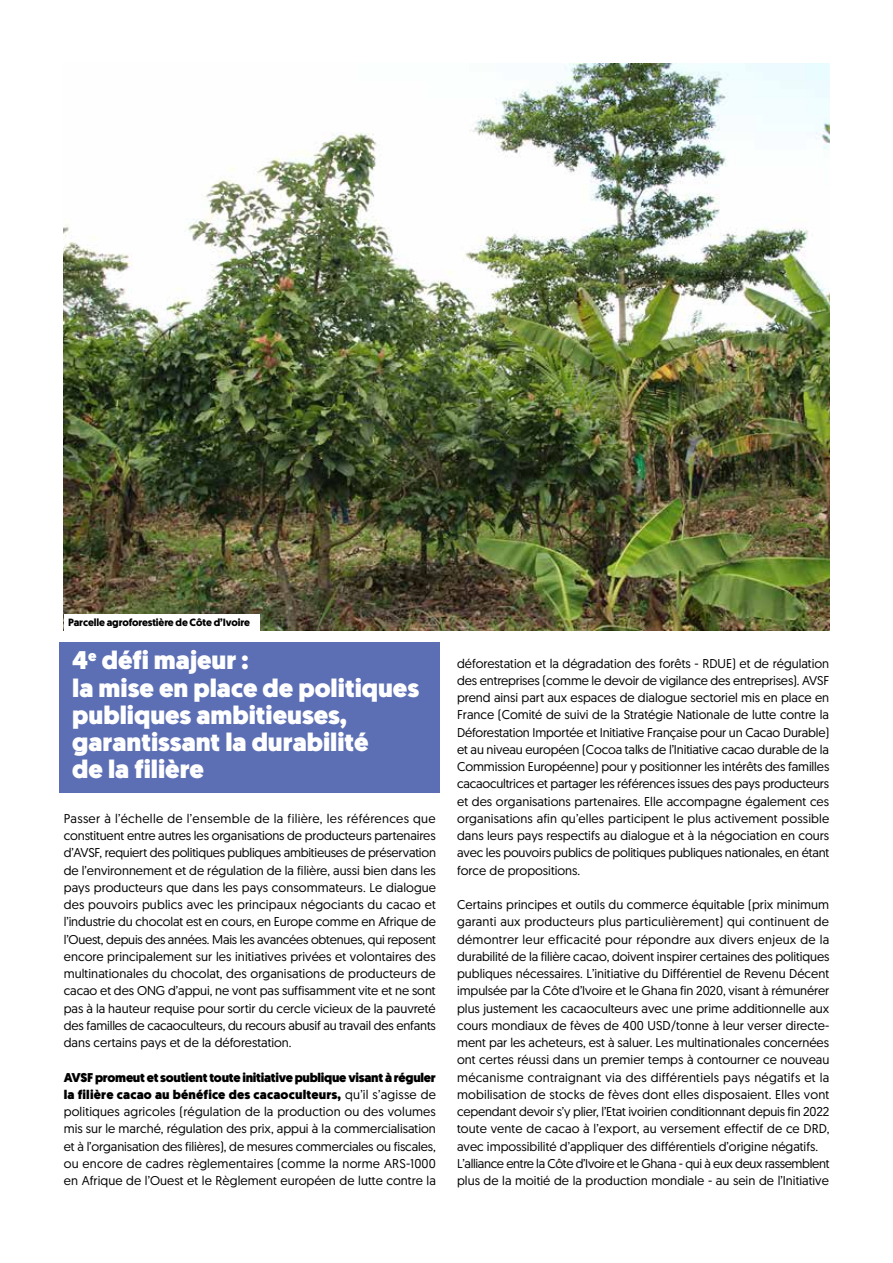
<style>
.page{position:relative;width:893px;height:1263px;background:#fff}
.page>*{position:absolute;margin:0;border:0;box-sizing:border-box;transform-origin:0 0}
.t1{font:900 25.5px/27px "Geomanist";color:#fff}
.t2{font:12.75px/17.2px "Geomanist";color:#000;text-align:justify}
.t3{font:700 10.5px "Geomanist";letter-spacing:-.01em;color:#000}
.s1{font-weight:900}
</style>
<div class="page">
<div style="left:60px;top:642px;width:380px;height:42px;background:#5d6fb4"></div>
<div style="left:60px;top:669px;width:380px;height:123px;background:#5d6fb4"></div>
<img style="left:64px;top:64px;width:765px;height:566px">
<div style="left:64px;top:614px;width:195px;height:23px;background:#fff"></div>
<p class="t3" style="left:68px;top:616px;width:183px">Parcelle agroforestière de Côte d’Ivoire</p>
<h1 class="t1" style="left:72px;top:647px;width:348px">4<sup>e</sup> défi majeur :<br>la mise en place de politiques publiques ambitieuses, garantissant la durabilité<br>de la filière</h1>
<p class="t2" style="left:64px;top:809px;width:374px">Passer à l’échelle de l’ensemble de la filière, les références que constituent entre autres les organisations de producteurs partenaires d’AVSF, requiert des politiques publiques ambitieuses de préservation de l’environnement et de régulation de la filière, aussi bien dans les pays producteurs que dans les pays consommateurs. Le dialogue des pouvoirs publics avec les principaux négociants du cacao et l’industrie du chocolat est en cours, en Europe comme en Afrique de l’Ouest, depuis des années. Mais les avancées obtenues, qui reposent encore principalement sur les initiatives privées et volontaires des multinationales du chocolat, des organisations de producteurs de cacao et des ONG d’appui, ne vont pas suffisamment vite et ne sont pas à la hauteur requise pour sortir du cercle vicieux de la pauvreté des familles de cacaoculteurs, du recours abusif au travail des enfants dans certains pays et de la déforestation.</p>
<p class="t2" style="left:64px;top:1068px;width:374px"><span class="s1">AVSF promeut et soutient toute initiative publique visant à réguler la filière cacao au bénéfice des cacaoculteurs,</span> qu’il s’agisse de politiques agricoles (régulation de la production ou des volumes mis sur le marché, régulation des prix, appui à la commercialisation et à l’organisation des filières), de mesures commerciales ou fiscales, ou encore de cadres règlementaires (comme la norme ARS-1000 en Afrique de l’Ouest et le Règlement européen de lutte contre la</p>
<p class="t2" style="left:457px;top:654px;width:374px">déforestation et la dégradation des forêts - RDUE) et de régulation des entreprises (comme le devoir de vigilance des entreprises). AVSF prend ainsi part aux espaces de dialogue sectoriel mis en place en France (Comité de suivi de la Stratégie Nationale de lutte contre la Déforestation Importée et Initiative Française pour un Cacao Durable) et au niveau européen (Cocoa talks de l’Initiative cacao durable de la Commission Européenne) pour y positionner les intérêts des familles cacaocultrices et partager les références issues des pays producteurs et des organisations partenaires. Elle accompagne également ces organisations afin qu’elles participent le plus activement possible dans leurs pays respectifs au dialogue et à la négociation en cours avec les pouvoirs publics de politiques publiques nationales, en étant force de propositions.</p>
<p class="t2" style="left:457px;top:896px;width:374px;text-align:left">Certains principes et outils du commerce équitable (prix minimum garanti aux producteurs plus particulièrement) qui continuent de démontrer leur efficacité pour répondre aux divers enjeux de la durabilité de la filière cacao, doivent inspirer certaines des politiques publiques nécessaires. L’initiative du Différentiel de Revenu Décent impulsée par la Côte d’Ivoire et le Ghana fin 2020, visant à rémunérer plus justement les cacaoculteurs avec une prime additionnelle aux cours mondiaux de fèves de 400 USD/tonne à leur verser directe&shy;ment par les acheteurs, est à saluer. Les multinationales concernées ont certes réussi dans un premier temps à contourner ce nouveau mécanisme contraignant via des différentiels pays négatifs et la mobilisation de stocks de fèves dont elles disposaient. Elles vont cependant devoir s’y plier, l’Etat ivoirien conditionnant depuis fin 2022 toute vente de cacao à l’export, au versement effectif de ce DRD, avec impossibilité d’appliquer des différentiels d’origine négatifs.<br>L’alliance entre la Côte d’Ivoire et le Ghana - qui à eux deux rassemblent plus de la moitié de la production mondiale - au sein de l’Initiative</p>
</div>
